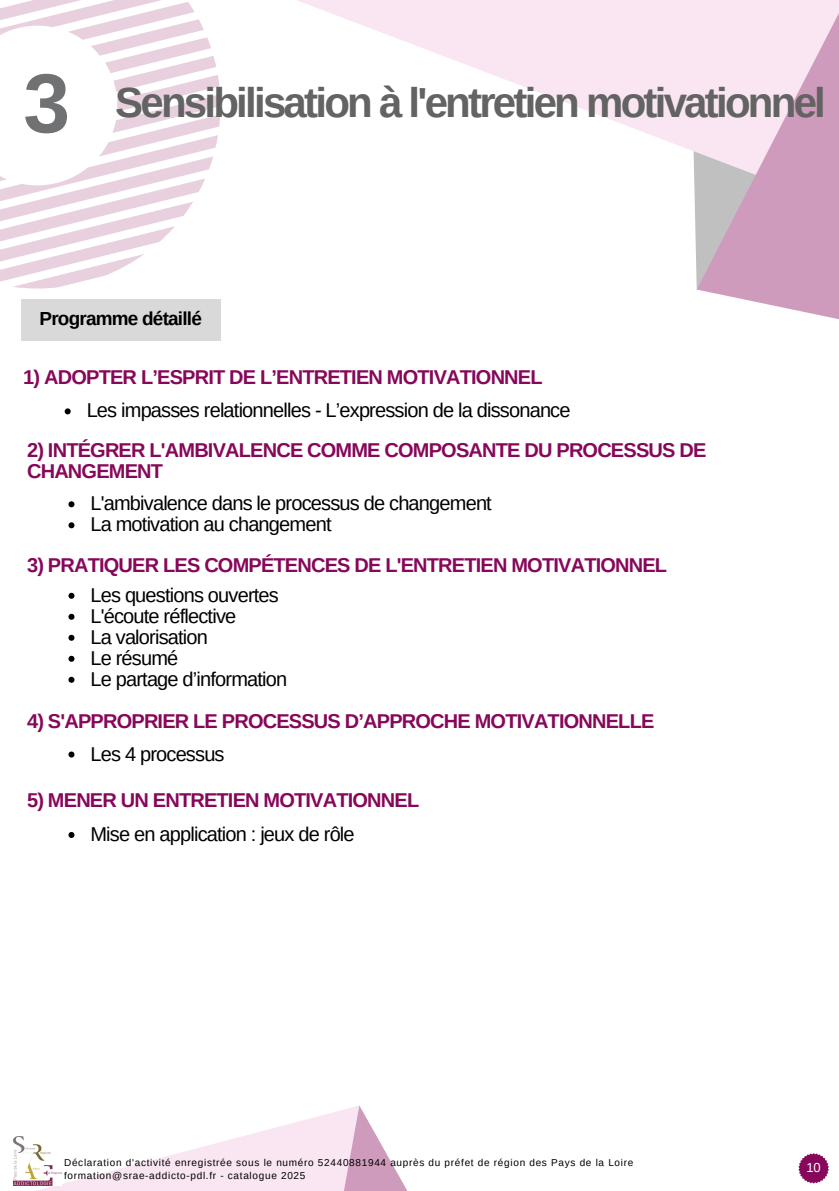
<style>
.page{position:relative;width:839px;height:1191px;background:#fff}
.page>*{position:absolute;margin:0;border:0;box-sizing:border-box;transform-origin:0 0}
.t1{font:700 84px "Arimo";color:#707173}
.t2{font:700 42px "Arimo";letter-spacing:-.065em;color:#626362}
.t3{font:20px "Arimo";letter-spacing:-.04em;color:#000}
.t4{font:700 20px/21px "Arimo";letter-spacing:-.04em;color:#87075a}
.t5{font:700 19px "Arimo";letter-spacing:-.04em;color:#000}
.t6{font:13px "Arimo";color:#fff}
.t7{font:10px "Arimo";letter-spacing:.07em;color:#000}
</style>
<div class="page">
<div style="left:21px;top:299px;width:199px;height:41px;background:#d9d9d9"></div>
<svg style="left:220px;top:0;width:476px;height:250px"></svg>
<svg style="left:696px;top:0;width:142px;height:319px"></svg>
<svg style="left:0;top:0;width:220px;height:289px"></svg>
<svg style="left:65px;top:408px;width:6px;height:6px"></svg>
<svg style="left:68px;top:501px;width:6px;height:6px"></svg>
<svg style="left:68px;top:522px;width:6px;height:6px"></svg>
<svg style="left:68px;top:593px;width:6px;height:6px"></svg>
<svg style="left:68px;top:614px;width:6px;height:6px"></svg>
<svg style="left:68px;top:635px;width:6px;height:6px"></svg>
<svg style="left:68px;top:656px;width:6px;height:6px"></svg>
<svg style="left:68px;top:677px;width:6px;height:6px"></svg>
<svg style="left:68px;top:752px;width:6px;height:6px"></svg>
<svg style="left:68px;top:832px;width:6px;height:6px"></svg>
<svg style="left:13px;top:1105px;width:395px;height:86px"></svg>
<img style="left:14px;top:1136px;width:48px;height:50px">
<svg style="left:798px;top:1153px;width:30px;height:31px"></svg>
<p class="t1" style="left:23px;top:56px;width:48px">3</p>
<p class="t2" style="left:115px;top:79px;width:712px">Sensibilisation à l'entretien motivationnel</p>
<p class="t5" style="left:39px;top:307px;width:164px">Programme détaillé</p>
<p class="t4" style="left:23px;top:367px;width:521px">1) ADOPTER L’ESPRIT DE L’ENTRETIEN MOTIVATIONNEL</p>
<h1 class="t3" style="left:87px;top:399px;width:485px">Les impasses relationnelles - L’expression de la dissonance</h1>
<h3 class="t4" style="left:27px;top:439px;width:680px">2) INTÉGRER L'AMBIVALENCE COMME COMPOSANTE DU PROCESSUS DE<br>CHANGEMENT</h3>
<h2 class="t3" style="left:90px;top:492px;width:403px">L'ambivalence dans le processus de changement</h2>
<p class="t3" style="left:90px;top:513px;width:242px">La motivation au changement</p>
<h2 class="t4" style="left:27px;top:554px;width:641px">3) PRATIQUER LES COMPÉTENCES DE L'ENTRETIEN MOTIVATIONNEL</h2>
<p class="t3" style="left:90px;top:584px;width:190px">Les questions ouvertes</p>
<p class="t3" style="left:90px;top:605px;width:147px">L'écoute réflective</p>
<h2 class="t3" style="left:90px;top:626px;width:119px">La valorisation</h2>
<p class="t3" style="left:90px;top:647px;width:89px">Le résumé</p>
<p class="t3" style="left:90px;top:668px;width:198px">Le partage d’information</p>
<p class="t4" style="left:27px;top:711px;width:628px">4) S'APPROPRIER LE PROCESSUS D’APPROCHE MOTIVATIONNELLE</p>
<p class="t3" style="left:90px;top:742px;width:136px">Les 4 processus</p>
<p class="t4" style="left:27px;top:789px;width:393px">5) MENER UN ENTRETIEN MOTIVATIONNEL</p>
<h2 class="t3" style="left:90px;top:823px;width:266px">Mise en application : jeux de rôle</h2>
<p class="t7" style="left:64px;top:1157px;width:570px">Déclaration d'activité enregistrée sous le numéro 52440881944 auprès du préfet de région des Pays de la Loire</p>
<p class="t7" style="left:64px;top:1170px;width:243px">formation@srae-addicto-pdl.fr - catalogue 2025</p>
<p class="t6" style="left:806px;top:1160px;width:16px">10</p>
</div>
